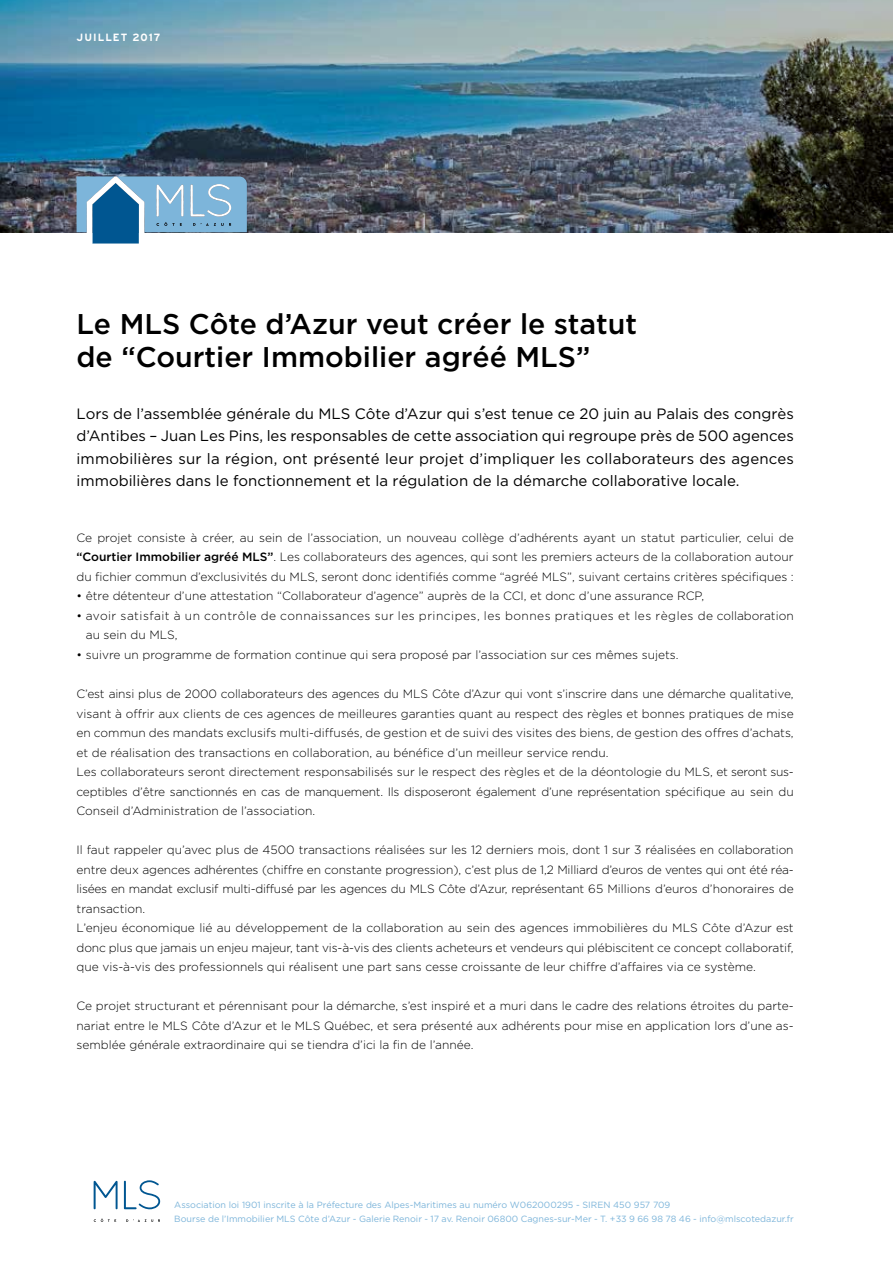
<style>
.page{position:relative;width:893px;height:1263px;background:#fff}
.page>*{position:absolute;margin:0;border:0;box-sizing:border-box;transform-origin:0 0}
.t1{font:500 28.5px/33px "Gotham";color:#000}
.t2{font:15px/22.5px "Gotham";color:#000;text-align:justify}
.t3{font:300 12px/19.5px "Gotham";color:#000;text-align:justify}
.t4{font:300 12px/19.5px "Gotham";letter-spacing:.04em;color:#000}
.t5{font:700 10.5px "Interstate";letter-spacing:.1em;color:#fff}
.t6{font:9px/13.5px "Gotham";color:#7db5da}
.s1{font-weight:500}
</style>
<div class="page">
<img style="left:0;top:0;width:893px;height:232px">
<svg style="left:77px;top:176px;width:170px;height:68px"></svg>
<svg style="left:94px;top:1181px;width:24px;height:28px"></svg>
<svg style="left:124px;top:1180px;width:36px;height:29px"></svg>
<svg style="left:94px;top:1218px;width:66px;height:4px"></svg>
<p class="t5" style="left:77px;top:32px;width:86px">JUILLET 2017</p>
<h1 class="t1" style="left:77px;top:307px;width:562px">Le MLS Côte d’Azur veut créer le statut de “Courtier Immobilier agréé MLS”</h1>
<p class="t2" style="left:77px;top:402px;width:719px">Lors de l’assemblée générale du MLS Côte d’Azur qui s’est tenue ce 20 juin au Palais des congrès d’Antibes – Juan Les Pins, les responsables de cette association qui regroupe près de 500 agences immobilières sur la région, ont présenté leur projet d’impliquer les collaborateurs des agences immobilières dans le fonctionnement et la régulation de la démarche collaborative locale.</p>
<p class="t3" style="left:77px;top:528px;width:719px">Ce projet consiste à créer, au sein de l’association, un nouveau collège d’adhérents ayant un statut particulier, celui de <span class="s1">“Courtier Immobilier agréé MLS”</span>. Les collaborateurs des agences, qui sont les premiers acteurs de la collaboration autour du fichier commun d’exclusivités du MLS, seront donc identifiés comme “agréé MLS”, suivant certains critères spécifiques :</p>
<p class="t3" style="left:77px;top:586px;width:629px">• être détenteur d’une attestation “Collaborateur d’agence” auprès de la CCI, et donc d’une assurance RCP,</p>
<p class="t4" style="left:86px;top:606px;width:709px;text-indent:-9px">• avoir satisfait à un contrôle de connaissances sur les principes, les bonnes pratiques et les règles de collaboration au sein du MLS,</p>
<p class="t3" style="left:77px;top:645px;width:603px">• suivre un programme de formation continue qui sera proposé par l’association sur ces mêmes sujets.</p>
<p class="t3" style="left:77px;top:684px;width:719px;text-align:left">C’est ainsi plus de 2000 collaborateurs des agences du MLS Côte d’Azur qui vont s’inscrire dans une démarche qualitative, visant à offrir aux clients de ces agences de meilleures garanties quant au respect des règles et bonnes pratiques de mise en commun des mandats exclusifs multi-diffusés, de gestion et de suivi des visites des biens, de gestion des offres d’achats, et de réalisation des transactions en collaboration, au bénéfice d’un meilleur service rendu.<br>Les collaborateurs seront directement responsabilisés sur le respect des règles et de la déontologie du MLS, et seront sus&shy;ceptibles d’être sanctionnés en cas de manquement. Ils disposeront également d’une représentation spécifique au sein du Conseil d’Administration de l’association.</p>
<p class="t3" style="left:77px;top:840px;width:719px;text-align:left">Il faut rappeler qu’avec plus de 4500 transactions réalisées sur les 12 derniers mois, dont 1 sur 3 réalisées en collaboration entre deux agences adhérentes (chiffre en constante progression), c’est plus de 1,2 Milliard d’euros de ventes qui ont été réa&shy;lisées en mandat exclusif multi-diffusé par les agences du MLS Côte d’Azur, représentant 65 Millions d’euros d’honoraires de transaction.<br>L’enjeu économique lié au développement de la collaboration au sein des agences immobilières du MLS Côte d’Azur est donc plus que jamais un enjeu majeur, tant vis-à-vis des clients acheteurs et vendeurs qui plébiscitent ce concept collaboratif, que vis-à-vis des professionnels qui réalisent une part sans cesse croissante de leur chiffre d’affaires via ce système.</p>
<p class="t3" style="left:77px;top:996px;width:719px">Ce projet structurant et pérennisant pour la démarche, s’est inspiré et a muri dans le cadre des relations étroites du parte&shy;nariat entre le MLS Côte d’Azur et le MLS Québec, et sera présenté aux adhérents pour mise en application lors d’une as&shy;semblée générale extraordinaire qui se tiendra d’ici la fin de l’année.</p>
<p class="t6" style="left:174px;top:1198px;width:621px">Association loi 1901 inscrite à la Préfecture des Alpes-Maritimes au numéro W062000295 - SIREN 450 957 709<br>Bourse de l’Immobilier MLS Côte d’Azur - Galerie Renoir - 17 av. Renoir 06800 Cagnes-sur-Mer - T. +33 9 66 98 78 46 - info@mlscotedazur.fr</p>
</div>
